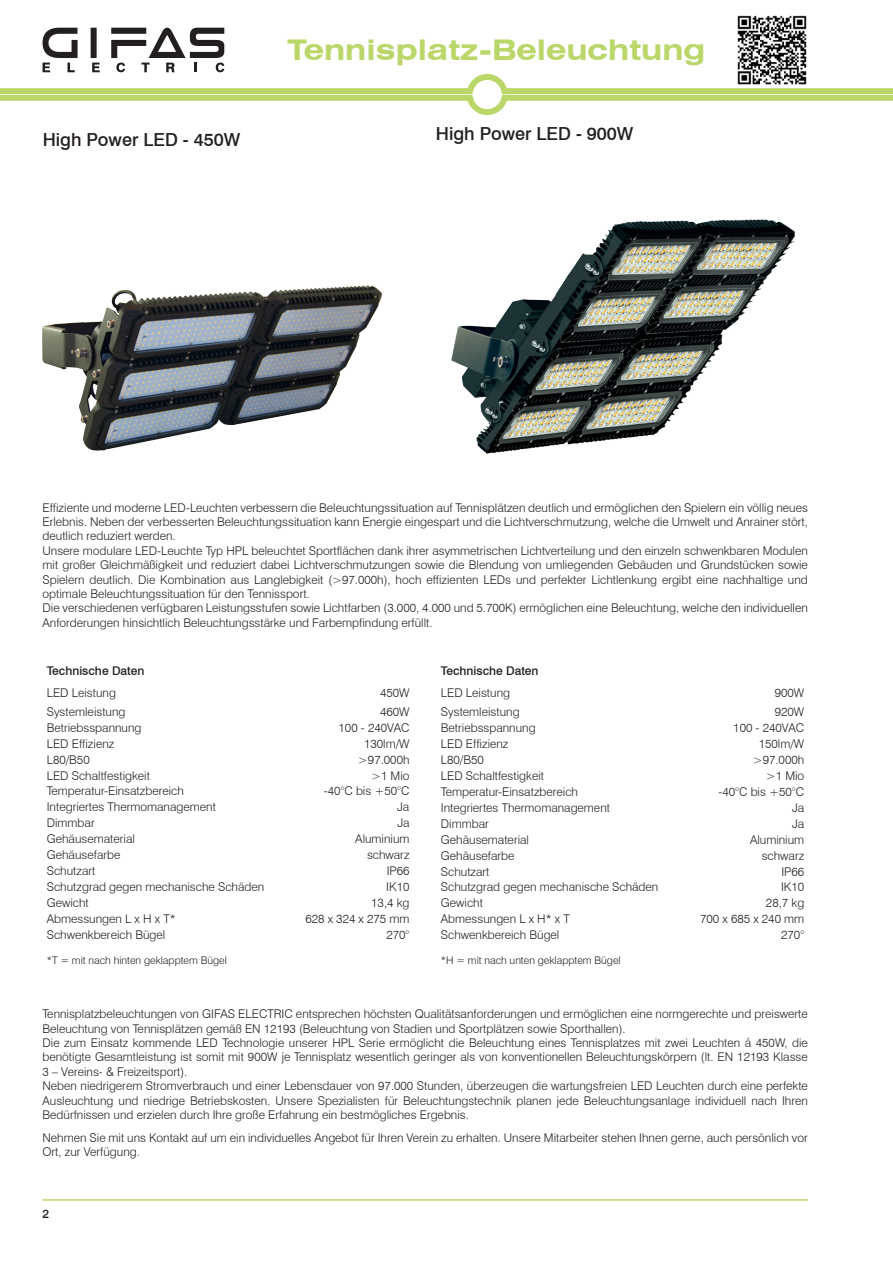
<style>
.page{position:relative;width:893px;height:1263px;background:#fff}
.page>*{position:absolute;margin:0;border:0;box-sizing:border-box;transform-origin:0 0}
.t1{font:700 expanded 28.5px "Swiss 721 BT";color:#bbd76a}
.Titel_Produkt_11pt{font:500 18px "Swiss 721 BT";color:#231f20}
.t2{font:300 12px/14.4px "Swiss 721 BT";color:#231f20;text-align:justify}
.t3{font:500 12px "Swiss 721 BT";color:#231f20}
.t4{font:300 10.5px "Swiss 721 BT";color:#231f20}
</style>
<div class="page">
<hr style="left:43px;top:1199px;width:765px;height:2px;background:#bbd76a">
<img style="left:737px;top:15px;width:70px;height:13px">
<img style="left:42px;top:285px;width:340px;height:166px">
<img style="left:451px;top:219px;width:345px;height:235px">
<svg style="left:0;top:28px;width:893px;height:87px"></svg>
<p class="Titel_Produkt_11pt" style="left:43px;top:129px;width:199px">High Power LED - 450W</p>
<h1 class="t1" style="left:288px;top:33px;width:419px">Tennisplatz-Beleuchtung</h1>
<p class="Titel_Produkt_11pt" style="left:436px;top:123px;width:199px">High Power LED - 900W</p>
<p class="t2" style="left:43px;top:500px;width:767px">Effiziente und moderne LED-Leuchten verbessern die Beleuchtungssituation auf Tennisplätzen deutlich und ermöglichen den Spielern ein völlig neues Erlebnis. Neben der verbesserten Beleuchtungssituation kann Energie eingespart und die Lichtverschmutzung, welche die Umwelt und Anrainer stört, deutlich reduziert werden.</p>
<p class="t2" style="left:43px;top:543px;width:767px">Unsere modulare LED-Leuchte Typ HPL beleuchtet Sportflächen dank ihrer asymmetrischen Lichtverteilung und den einzeln schwenkbaren Modulen mit großer Gleichmäßigkeit und reduziert dabei Lichtverschmutzungen sowie die Blendung von umliegenden Gebäuden und Grundstücken sowie Spielern deutlich. Die Kombination aus Langlebigkeit (&gt;97.000h), hoch effizienten LEDs und perfekter Lichtlenkung ergibt eine nachhaltige und optimale Beleuchtungssituation für den Tennissport.</p>
<p class="t2" style="left:43px;top:601px;width:767px">Die verschiedenen verfügbaren Leistungsstufen sowie Lichtfarben (3.000, 4.000 und 5.700K) ermöglichen eine Beleuchtung, welche den individuellen<br>Anforderungen hinsichtlich Beleuchtungsstärke und Farbempfindung erfüllt.</p>
<p class="t3" style="left:47px;top:663px;width:99px">Technische Daten</p>
<p class="t2" style="left:47px;top:685px;width:71px">LED Leistung</p>
<p class="t2" style="left:380px;top:685px;width:31px">450W</p>
<p class="t2" style="left:47px;top:704px;width:80px">Systemleistung</p>
<p class="t2" style="left:380px;top:704px;width:31px">460W</p>
<p class="t2" style="left:47px;top:720px;width:96px">Betriebsspannung</p>
<p class="t2" style="left:339px;top:720px;width:72px">100 - 240VAC</p>
<p class="t2" style="left:47px;top:736px;width:69px">LED Effizienz</p>
<p class="t2" style="left:364px;top:736px;width:47px">130lm/W</p>
<p class="t2" style="left:47px;top:752px;width:44px">L80/B50</p>
<p class="t2" style="left:358px;top:752px;width:53px">&gt;97.000h</p>
<p class="t2" style="left:47px;top:768px;width:105px">LED Schaltfestigkeit</p>
<p class="t2" style="left:371px;top:768px;width:40px">&gt;1 Mio</p>
<p class="t2" style="left:47px;top:784px;width:139px">Temperatur-Einsatzbereich</p>
<p class="t2" style="left:324px;top:784px;width:87px">-40°C bis +50°C</p>
<p class="t2" style="left:47px;top:800px;width:171px">Integriertes Thermomanagement</p>
<p class="t2" style="left:397px;top:800px;width:14px">Ja</p>
<p class="t2" style="left:47px;top:816px;width:49px">Dimmbar</p>
<p class="t2" style="left:397px;top:816px;width:14px">Ja</p>
<p class="t2" style="left:47px;top:832px;width:90px">Gehäusematerial</p>
<p class="t2" style="left:355px;top:832px;width:56px">Aluminium</p>
<p class="t2" style="left:47px;top:848px;width:75px">Gehäusefarbe</p>
<p class="t2" style="left:367px;top:848px;width:44px">schwarz</p>
<p class="t2" style="left:47px;top:863px;width:50px">Schutzart</p>
<p class="t2" style="left:387px;top:863px;width:24px">IP66</p>
<p class="t2" style="left:47px;top:879px;width:219px">Schutzgrad gegen mechanische Schäden</p>
<p class="t2" style="left:386px;top:879px;width:25px">IK10</p>
<p class="t2" style="left:47px;top:895px;width:44px">Gewicht</p>
<p class="t2" style="left:371px;top:895px;width:40px">13,4 kg</p>
<p class="t2" style="left:47px;top:911px;width:130px">Abmessungen L x H x T*</p>
<p class="t2" style="left:305px;top:911px;width:106px">628 x 324 x 275 mm</p>
<p class="t2" style="left:47px;top:927px;width:120px">Schwenkbereich Bügel</p>
<p class="t2" style="left:386px;top:927px;width:25px">270°</p>
<p class="t4" style="left:47px;top:954px;width:182px">*T = mit nach hinten geklapptem Bügel</p>
<p class="t3" style="left:441px;top:663px;width:99px">Technische Daten</p>
<p class="t2" style="left:441px;top:686px;width:71px">LED Leistung</p>
<p class="t2" style="left:775px;top:686px;width:31px">900W</p>
<p class="t2" style="left:441px;top:705px;width:80px">Systemleistung</p>
<p class="t2" style="left:775px;top:705px;width:31px">920W</p>
<p class="t2" style="left:441px;top:721px;width:96px">Betriebsspannung</p>
<p class="t2" style="left:733px;top:721px;width:72px">100 - 240VAC</p>
<p class="t2" style="left:441px;top:736px;width:69px">LED Effizienz</p>
<p class="t2" style="left:759px;top:736px;width:47px">150lm/W</p>
<p class="t2" style="left:441px;top:752px;width:44px">L80/B50</p>
<p class="t2" style="left:753px;top:752px;width:53px">&gt;97.000h</p>
<p class="t2" style="left:441px;top:768px;width:105px">LED Schaltfestigkeit</p>
<p class="t2" style="left:766px;top:768px;width:40px">&gt;1 Mio</p>
<p class="t2" style="left:441px;top:784px;width:139px">Temperatur-Einsatzbereich</p>
<p class="t2" style="left:718px;top:784px;width:87px">-40°C bis +50°C</p>
<p class="t2" style="left:441px;top:800px;width:171px">Integriertes Thermomanagement</p>
<p class="t2" style="left:792px;top:800px;width:14px">Ja</p>
<p class="t2" style="left:441px;top:816px;width:49px">Dimmbar</p>
<p class="t2" style="left:792px;top:816px;width:14px">Ja</p>
<p class="t2" style="left:441px;top:832px;width:90px">Gehäusematerial</p>
<p class="t2" style="left:750px;top:832px;width:56px">Aluminium</p>
<p class="t2" style="left:441px;top:848px;width:75px">Gehäusefarbe</p>
<p class="t2" style="left:762px;top:848px;width:44px">schwarz</p>
<p class="t2" style="left:441px;top:864px;width:50px">Schutzart</p>
<p class="t2" style="left:781px;top:864px;width:24px">IP66</p>
<p class="t2" style="left:441px;top:880px;width:219px">Schutzgrad gegen mechanische Schäden</p>
<p class="t2" style="left:781px;top:880px;width:25px">IK10</p>
<p class="t2" style="left:441px;top:896px;width:44px">Gewicht</p>
<p class="t2" style="left:766px;top:896px;width:40px">28,7 kg</p>
<p class="t2" style="left:441px;top:912px;width:130px">Abmessungen L x H* x T</p>
<p class="t2" style="left:700px;top:912px;width:106px">700 x 685 x 240 mm</p>
<p class="t2" style="left:441px;top:928px;width:120px">Schwenkbereich Bügel</p>
<p class="t2" style="left:781px;top:928px;width:25px">270°</p>
<p class="t4" style="left:441px;top:954px;width:181px">*H = mit nach unten geklapptem Bügel</p>
<p class="t2" style="left:43px;top:1007px;width:767px">Tennisplatzbeleuchtungen von GIFAS ELECTRIC entsprechen höchsten Qualitätsanforderungen und ermöglichen eine normgerechte und preiswerte<br>Beleuchtung von Tennisplätzen gemäß EN 12193 (Beleuchtung von Stadien und Sportplätzen sowie Sporthallen).</p>
<p class="t2" style="left:43px;top:1035px;width:767px">Die zum Einsatz kommende LED Technologie unserer HPL Serie ermöglicht die Beleuchtung eines Tennisplatzes mit zwei Leuchten á 450W, die benötigte Gesamtleistung ist somit mit 900W je Tennisplatz wesentlich geringer als von konventionellen Beleuchtungskörpern (lt. EN 12193 Klasse 3 – Vereins- &amp; Freizeitsport).</p>
<p class="t2" style="left:43px;top:1079px;width:767px">Neben niedrigerem Stromverbrauch und einer Lebensdauer von 97.000 Stunden, überzeugen die wartungsfreien LED Leuchten durch eine perfekte Ausleuchtung und niedrige Betriebskosten. Unsere Spezialisten für Beleuchtungstechnik planen jede Beleuchtungsanlage individuell nach Ihren Bedürfnissen und erzielen durch Ihre große Erfahrung ein bestmögliches Ergebnis.</p>
<p class="t2" style="left:43px;top:1130px;width:767px">Nehmen Sie mit uns Kontakt auf um ein individuelles Angebot für Ihren Verein zu erhalten. Unsere Mitarbeiter stehen Ihnen gerne, auch persönlich vor<br>Ort, zur Verfügung.</p>
<p class="t3" style="left:43px;top:1206px;width:8px">2</p>
</div>
